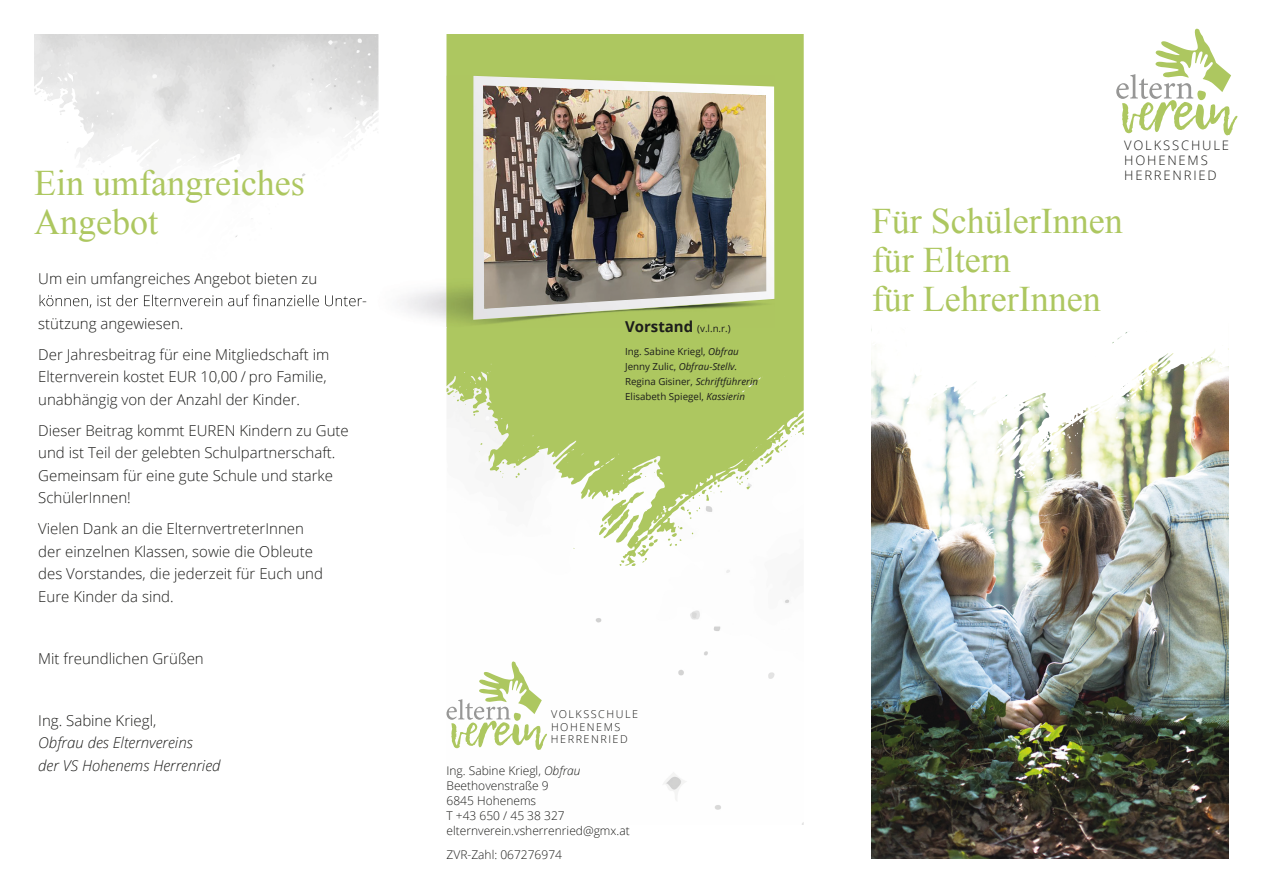
<style>
.page{position:relative;width:1263px;height:893px;background:#fff}
.page>*{position:absolute;margin:0;border:0;box-sizing:border-box;transform-origin:0 0}
.t1{font:36px/39px "Times New Roman";color:#adc760}
.t2{font:300 15px/22.5px "Open Sans";color:#1d1d1b}
.t3{font:italic 300 15px/22.5px "Open Sans";color:#1d1d1b}
.t4{font:300 13.05px/15.3px "Open Sans";letter-spacing:.14em;color:#1d1d1b}
.t5{font:300 12px/15px "Open Sans";color:#1d1d1b}
.t6{font:300 10.8px/12.6px "Open Sans";letter-spacing:.14em;color:#1d1d1b}
.t7{font:9.75px/15px "Open Sans";color:#1d1d1b}
.s1{font-weight:700;font-size:15px}
.s2{font-style:italic}
</style>
<div class="page">
<img style="left:872px;top:478px;width:357px;height:381px">
<svg style="left:872px;top:135px;width:357px;height:343px"></svg>
<svg style="left:446px;top:34px;width:358px;height:532px;fill:#adc760"></svg>
<svg style="left:37px;top:81px;width:341px;height:138px"></svg>
<svg style="left:34px;top:88px;width:12px;height:13px"></svg>
<svg style="left:60px;top:110px;width:5px;height:5px"></svg>
<svg style="left:99px;top:164px;width:12px;height:11px"></svg>
<svg style="left:220px;top:170px;width:7px;height:4px"></svg>
<svg style="left:85px;top:168px;width:4px;height:7px"></svg>
<img style="left:203px;top:189px;width:19px;height:13px">
<svg style="left:202px;top:206px;width:8px;height:6px"></svg>
<img style="left:185px;top:211px;width:19px;height:8px">
<img style="left:207px;top:211px;width:12px;height:8px">
<img style="left:197px;top:212px;width:17px;height:7px">
<svg style="left:260px;top:179px;width:40px;height:35px"></svg>
<svg style="left:181px;top:217px;width:8px;height:2px"></svg>
<img style="left:402px;top:76px;width:372px;height:251px">
<img style="left:378px;top:76px;width:1px;height:32px">
<svg style="left:313px;top:112px;width:65px;height:74px"></svg>
<img style="left:473px;top:76px;width:301px;height:244px">
<svg style="left:1116px;top:29px;width:121px;height:106px"></svg>
<svg style="left:40px;top:295px;width:322px;height:13px"></svg>
<svg style="left:446px;top:661px;width:101px;height:89px"></svg>
<img style="left:483px;top:85px;width:283px;height:224px">
<h1 class="t1" style="left:34px;top:163px;width:272px">Ein umfangreiches<br>Angebot</h1>
<p class="t2" style="left:38px;top:267px;width:280px">Um ein umfangreiches Angebot bieten zu</p>
<p class="t2" style="left:38px;top:307px;width:293px;line-height:31px">stützung angewiesen.<br>Der Jahresbeitrag für eine Mitgliedschaft im</p>
<p class="t2" style="left:38px;top:365px;width:290px">Elternverein kostet EUR 10,00 / pro Familie, unabhängig von der Anzahl der Kinder.</p>
<p class="t2" style="left:38px;top:419px;width:312px">Dieser Beitrag kommt EUREN Kindern zu Gute und ist Teil der gelebten Schulpartnerschaft.<br>Gemeinsam für eine gute Schule und starke SchülerInnen!</p>
<p class="t2" style="left:38px;top:517px;width:286px">Vielen Dank an die ElternvertreterInnen der einzelnen Klassen, sowie die Obleute des Vorstandes, die jederzeit für Euch und Eure Kinder da sind.</p>
<p class="t2" style="left:362px;top:289px;width:6px">-</p>
<p class="t2" style="left:38px;top:647px;width:167px">Mit freundlichen Grüßen</p>
<p class="t2" style="left:38px;top:709px;width:120px">Ing. Sabine Kriegl,</p>
<p class="t3" style="left:38px;top:731px;width:184px">Obfrau des Elternvereins<br>der VS Hohenems Herrenried</p>
<p class="t7" style="left:625px;top:320px;width:107px"><span class="s1">Vorstand</span> (v.l.n.r.)</p>
<p class="t7" style="left:625px;top:344px;width:134px">Ing. Sabine Kriegl, <span class="s2">Obfrau<br></span>Jenny Zulic, <span class="s2">Obfrau-Stellv.<br></span>Regina Gisiner, <span class="s2">Schriftführerin<br></span>Elisabeth Spiegel, <span class="s2">Kassierin</span></p>
<p class="t6" style="left:551px;top:708px;width:89px">VOLKSSCHULE<br>HOHENEMS<br>HERRENRIED</p>
<p class="t5" style="left:446px;top:763px;width:185px">Ing. Sabine Kriegl, <span class="s2">Obfrau<br></span>Beethovenstraße 9<br>6845 Hohenems<br>T +43 650 / 45 38 327 elternverein.vsherrenried@gmx.at</p>
<p class="t5" style="left:446px;top:847px;width:117px">ZVR-Zahl: 067276974</p>
<p class="t4" style="left:1124px;top:137px;width:106px">VOLKSSCHULE<br>HOHENEMS<br>HERRENRIED</p>
<h1 class="t1" style="left:872px;top:201px;width:252px">Für SchülerInnen für Eltern<br>für LehrerInnen</h1>
</div>
